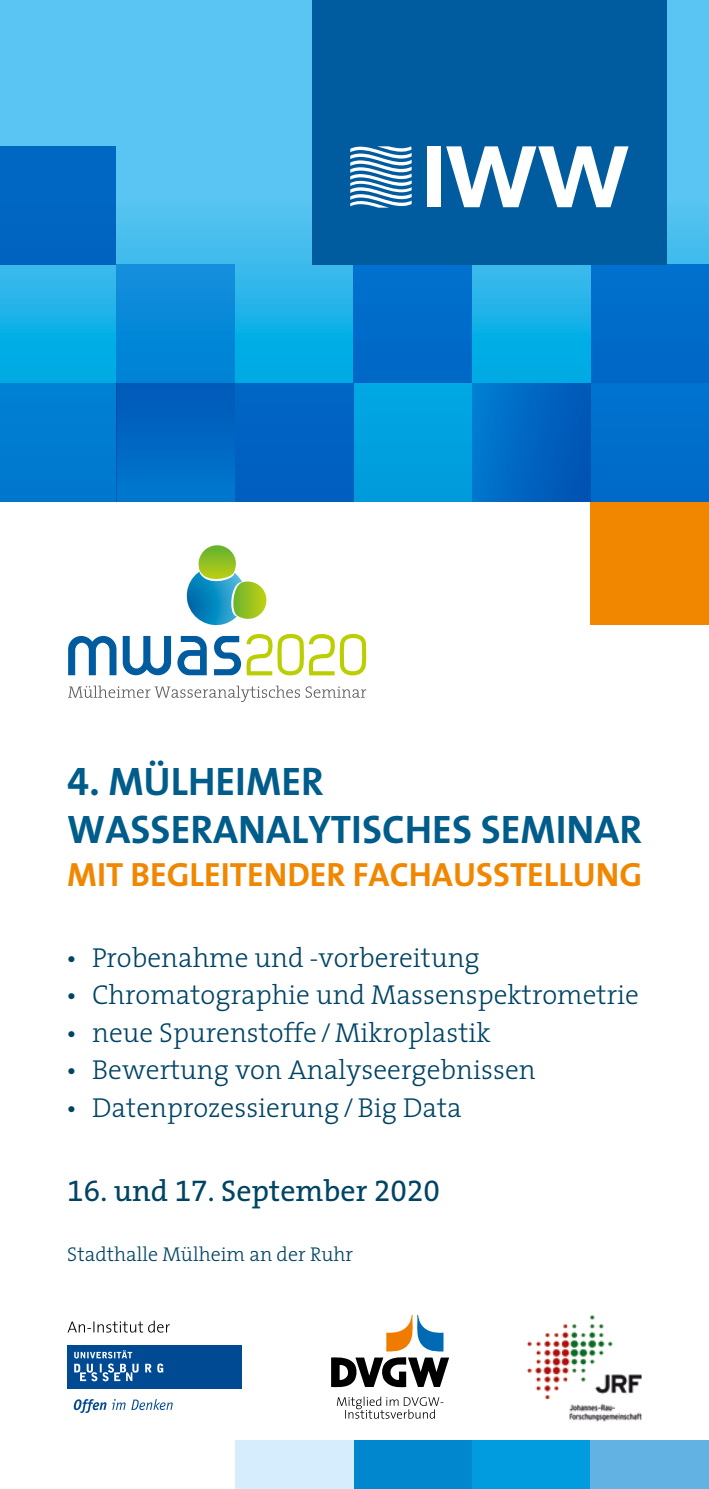
<style>
.page{position:relative;width:709px;height:1489px;background:#fff}
.page>*{position:absolute;margin:0;border:0;box-sizing:border-box;transform-origin:0 0}
.t1{font:40px "The Sans 7 Bold Plain";color:#005c8a}
.t2{font:33.75px "The Sans 7 Bold Plain";color:#f18700}
.t3{font:30px "The Serif 5";color:#004464}
.t4{font:300 27.5px "The Serif 3";color:#004464}
.Fliesstext{font:300 20px "The Serif 3";color:#004464}
.s1{font-family:"The Sans 7 Bold Expert"}
.s2{font-family:"The Serif 9";font-weight:900}
.s3{font-family:"The Serif 5 Regular Expert"}
</style>
<div class="page">
<svg style="left:0;top:0;width:709px;height:502px;background:#39baec"></svg>
<div style="left:0;top:383px;width:116px;height:119px;background:#007cd1"></div>
<div style="left:0;top:146px;width:116px;height:118px;background:#0067c1"></div>
<div style="left:353px;top:264px;width:119px;height:119px;background:#006cca"></div>
<div style="left:591px;top:264px;width:118px;height:119px;background:#006cca"></div>
<div style="left:116px;top:383px;width:119px;height:119px;background:linear-gradient(to bottom,#0058b7,#0078ce)"></div>
<div style="left:235px;top:383px;width:118px;height:119px;background:#0062c3"></div>
<div style="left:472px;top:383px;width:119px;height:119px;background:linear-gradient(to right,#007ad0,#0052b2)"></div>
<div style="left:116px;top:264px;width:119px;height:119px;background:#0789d9"></div>
<div style="left:591px;top:383px;width:118px;height:119px;background:#006ecc"></div>
<div style="left:312px;top:0;width:354px;height:265px;background:#005c9f"></div>
<svg style="left:350px;top:146px;width:61px;height:62px"></svg>
<div style="left:426px;top:146px;width:14px;height:61px;background:#fff"></div>
<svg style="left:446px;top:146px;width:182px;height:61px"></svg>
<div style="left:591px;top:502px;width:118px;height:122px;background:#f18700"></div>
<div style="left:353px;top:1440px;width:119px;height:48px;background:#0087ce"></div>
<div style="left:472px;top:1440px;width:119px;height:48px;background:#009cdf"></div>
<div style="left:591px;top:1440px;width:118px;height:48px;background:#62b2e3"></div>
<div style="left:235px;top:1440px;width:118px;height:48px;background:#d5edfc"></div>
<svg style="left:68px;top:685px;width:298px;height:17px"></svg>
<svg style="left:68px;top:636px;width:48px;height:39px"></svg>
<svg style="left:123px;top:636px;width:48px;height:39px"></svg>
<svg style="left:177px;top:545px;width:190px;height:131px"></svg>
<img style="left:526px;top:1315px;width:115px;height:107px">
<svg style="left:74px;top:1399px;width:32px;height:13px"></svg>
<svg style="left:112px;top:1399px;width:61px;height:10px"></svg>
<div style="left:67px;top:1345px;width:174px;height:43px;background:#004a93"></div>
<svg style="left:74px;top:1350px;width:89px;height:31px"></svg>
<svg style="left:68px;top:1320px;width:102px;height:12px"></svg>
<svg style="left:337px;top:1396px;width:106px;height:22px"></svg>
<svg style="left:331px;top:1315px;width:118px;height:72px"></svg>
<p class="t1" style="left:67px;top:748px;width:258px"><span class="s1">4</span>. MÜLHEIMER</p>
<p class="t1" style="left:67px;top:796px;width:576px">WASSERANALYTISCHES SEMINAR</p>
<p class="t2" style="left:67px;top:846px;width:576px">MIT BEGLEITENDER FACHAUSSTELLUNG</p>
<p class="t4" style="left:67px;top:934px;width:414px"><span class="s2">·</span> Probenahme und -vorbereitung</p>
<p class="t4" style="left:67px;top:972px;width:573px"><span class="s2">·</span> Chromatographie und Massenspektrometrie</p>
<p class="t4" style="left:67px;top:1009px;width:425px"><span class="s2">·</span> neue Spurenstoffe/Mikroplastik</p>
<p class="t4" style="left:67px;top:1047px;width:470px"><span class="s2">·</span> Bewertung von Analyseergebnissen</p>
<p class="t4" style="left:67px;top:1084px;width:396px"><span class="s2">·</span> Datenprozessierung/Big Data</p>
<p class="t3" style="left:67px;top:1165px;width:374px"><span class="s3">16</span>. und <span class="s3">17</span>. September <span class="s3">2020</span></p>
<p class="Fliesstext" style="left:67px;top:1237px;width:287px">Stadthalle Mülheim an der Ruhr</p>
</div>
